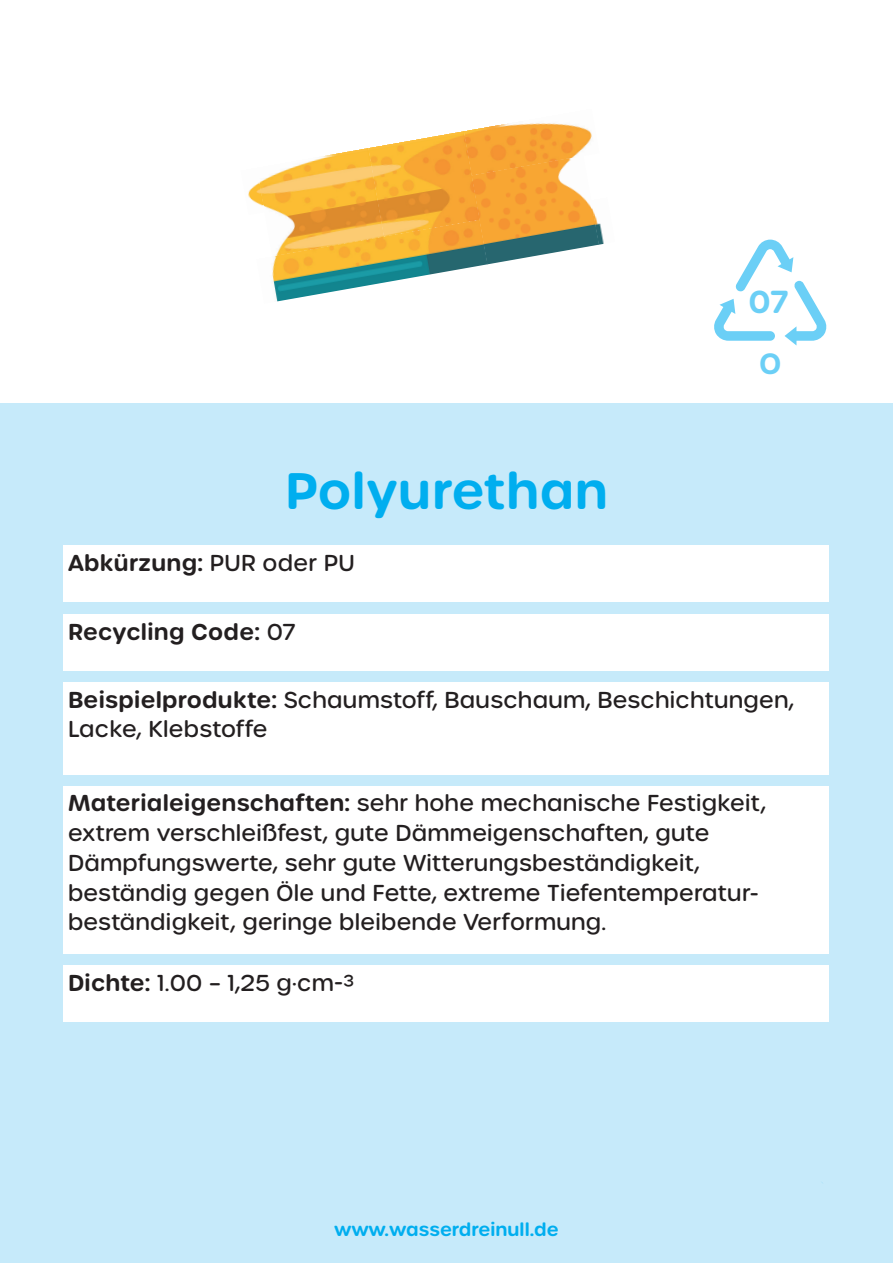
<style>
.page{position:relative;width:893px;height:1263px;background:#fff}
.page>*{position:absolute;margin:0;border:0;box-sizing:border-box;transform-origin:0 0}
.t1{font:600 49.5px "Urbane Rounded";letter-spacing:.01em;color:#00aeef}
.t2{font:600 30.75px "Urbane Rounded";color:#6bcff6}
.t3{font:600 28.5px "Urbane Rounded";color:#6bcff6}
.t4{font:500 22.35px/29.7px "Urbane Rounded";letter-spacing:.01em;color:#231f20}
.t5{font:600 22.35px "Urbane Rounded";letter-spacing:.01em;color:#231f20}
.t6{font:600 18px "Urbane Rounded";color:#00aeef}
.s1{font-weight:500}
.s2{font-weight:600}
</style>
<div class="page">
<div style="left:0;top:403px;width:893px;height:860px;background:#c6eafa"></div>
<div style="left:64px;top:546px;width:765px;height:56px;background:#fff"></div>
<div style="left:64px;top:614px;width:765px;height:56px;background:#fff"></div>
<div style="left:64px;top:682px;width:765px;height:92px;background:#fff"></div>
<div style="left:64px;top:966px;width:765px;height:56px;background:#fff"></div>
<div style="left:64px;top:786px;width:765px;height:168px;background:#fff"></div>
<svg style="left:714px;top:240px;width:113px;height:105px"></svg>
<img style="left:272px;top:237px;width:216px;height:65px">
<img style="left:471px;top:176px;width:126px;height:88px">
<img style="left:591px;top:197px;width:13px;height:48px">
<img style="left:265px;top:148px;width:119px;height:109px">
<img style="left:368px;top:131px;width:112px;height:106px">
<img style="left:248px;top:179px;width:17px;height:28px">
<img style="left:464px;top:123px;width:128px;height:53px">
<h2 class="t2" style="left:749px;top:281px;width:41px">07</h2>
<h1 class="t1" style="left:285px;top:458px;width:324px">Polyurethan</h1>
<p class="t5" style="left:68px;top:548px;width:288px">Abkürzung: <span class="s1">PUR oder PU</span></p>
<p class="t5" style="left:68px;top:616px;width:229px">Recycling Code: <span class="s1">07</span></p>
<p class="t3" style="left:759px;top:345px;width:24px">O</p>
<p class="t4" style="left:68px;top:685px;width:727px"><span class="s2">Beispielprodukte:</span> Schaumstoff, Bauschaum, Beschichtungen,<br>Lacke, Klebstoffe</p>
<p class="t4" style="left:68px;top:789px;width:699px"><span class="s2">Materialeigenschaften:</span> sehr hohe mechanische Festigkeit, extrem verschleißfest, gute Dämmeigenschaften, gute Dämpfungswerte, sehr gute Witterungsbeständigkeit, beständig gegen Öle und Fette, extreme Tiefentemperatur&shy;beständigkeit, geringe bleibende Verformung.</p>
<p class="t4" style="left:68px;top:968px;width:288px"><span class="s2">Dichte:</span> 1.00 – 1,25 g·cm-³</p>
<p class="t6" style="left:334px;top:1217px;width:226px">www.wasserdreinull.de</p>
</div>
